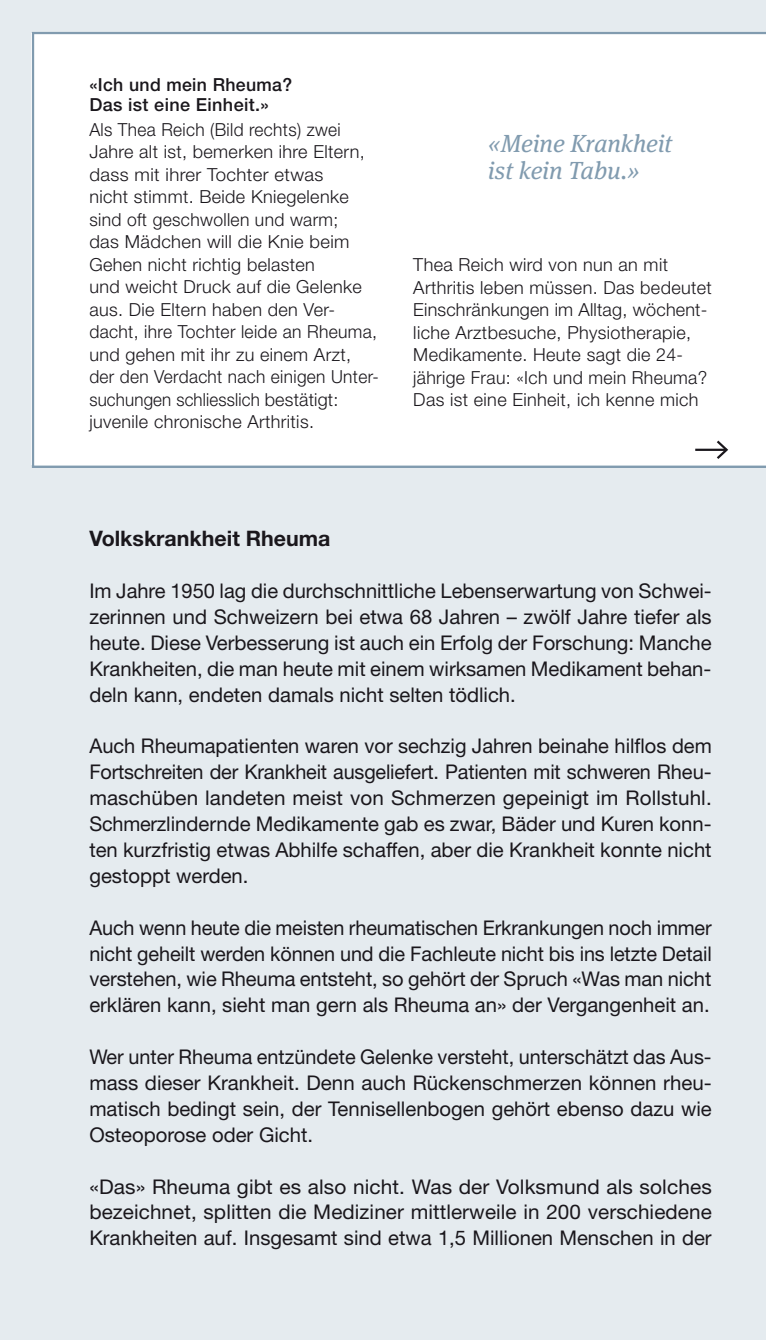
<style>
.page{position:relative;width:766px;height:1340px;background:#fff}
.page>*{position:absolute;margin:0;border:0;box-sizing:border-box;transform-origin:0 0}
.t1{font:italic 24.75px/27px "Meta Serif";color:#819baf}
.t2{font:700 21.38px "Helvetica Neue";color:#1a171c}
.t3{font:20.25px/25.9px "Helvetica Neue";color:#1a171c;text-align:justify}
.t4{font:300 18px/22.5px "Helvetica Neue";letter-spacing:.02em;color:#1a171c;scale:.96 1}
.t5{font:300 18px/22.5px "Helvetica Neue";letter-spacing:.02em;color:#1a171c}
.t6{font:500 18px/20.2px "Helvetica Neue";letter-spacing:.02em;color:#1a171c}
</style>
<div class="page">
<div style="left:0;top:0;width:765px;height:1339px;background:#e5ebef"></div>
<div style="left:32px;top:32px;width:733px;height:436px;background:#fff"></div>
<div style="left:413px;top:257px;width:303px;height:166px;background:#fff"></div>
<hr style="left:695px;top:448px;width:31px;height:3px;background:#1a171c">
<svg style="left:714px;top:438px;width:15px;height:23px"></svg>
<p class="t6" style="left:89px;top:74px;width:204px">«Ich und mein Rheuma?<br>Das ist eine Einheit.»</p>
<p class="t4" style="left:89px;top:118px;width:303px">Als Thea Reich (Bild rechts) zwei<br>Jahre alt ist, bemerken ihre Eltern, dass mit ihrer Tochter etwas<br>nicht stimmt. Beide Kniegelenke sind oft geschwollen und warm;<br>das Mädchen will die Knie beim<br>Gehen nicht richtig belasten<br>und weicht Druck auf die Gelenke aus. Die Eltern haben den Ver&shy;dacht, ihre Tochter leide an Rheuma, und gehen mit ihr zu einem Arzt, der den Verdacht nach einigen Unter&shy;suchungen schliesslich bestätigt: juvenile chronische Arthritis.</p>
<p class="t1" style="left:488px;top:128px;width:186px">«Meine Krankheit ist kein Tabu.»</p>
<p class="t5" style="left:413px;top:253px;width:300px">Thea Reich wird von nun an mit Arthritis leben müssen. Das bedeutet Einschränkungen im Alltag, wöchent&shy;liche Arztbesuche, Physiotherapie, Medikamente. Heute sagt die 24- jährige Frau: «Ich und mein Rheuma?<br>Das ist eine Einheit, ich kenne mich</p>
<p class="t2" style="left:89px;top:525px;width:243px">Volkskrankheit Rheuma</p>
<p class="t3" style="left:89px;top:577px;width:623px">Im Jahre 1950 lag die durchschnittliche Lebenserwartung von Schwei&shy;zerinnen und Schweizern bei etwa 68 Jahren – zwölf Jahre tiefer als heute. Diese Verbesserung ist auch ein Erfolg der Forschung: Manche Krankheiten, die man heute mit einem wirksamen Medikament behan&shy;deln kann, endeten damals nicht selten tödlich.</p>
<p class="t3" style="left:89px;top:733px;width:623px">Auch Rheumapatienten waren vor sechzig Jahren beinahe hilflos dem Fortschreiten der Krankheit ausgeliefert. Patienten mit schweren Rheu&shy;maschüben landeten meist von Schmerzen gepeinigt im Rollstuhl.<br>Schmerzlindernde Medikamente gab es zwar, Bäder und Kuren konn&shy;ten kurzfristig etwas Abhilfe schaffen, aber die Krankheit konnte nicht gestoppt werden.</p>
<p class="t3" style="left:89px;top:914px;width:623px">Auch wenn heute die meisten rheumatischen Erkrankungen noch immer nicht geheilt werden können und die Fachleute nicht bis ins letzte Detail verstehen, wie Rheuma entsteht, so gehört der Spruch «Was man nicht erklären kann, sieht man gern als Rheuma an» der Vergangenheit an.</p>
<p class="t3" style="left:89px;top:1043px;width:623px">Wer unter Rheuma entzündete Gelenke versteht, unterschätzt das Aus&shy;mass dieser Krankheit. Denn auch Rückenschmerzen können rheu&shy;matisch bedingt sein, der Tennisellenbogen gehört ebenso dazu wie Osteoporose oder Gicht.</p>
<p class="t3" style="left:89px;top:1173px;width:623px">«Das» Rheuma gibt es also nicht. Was der Volksmund als solches bezeichnet, splitten die Mediziner mittlerweile in 200 verschiedene Krankheiten auf. Insgesamt sind etwa 1,5 Millionen Menschen in der</p>
</div>
